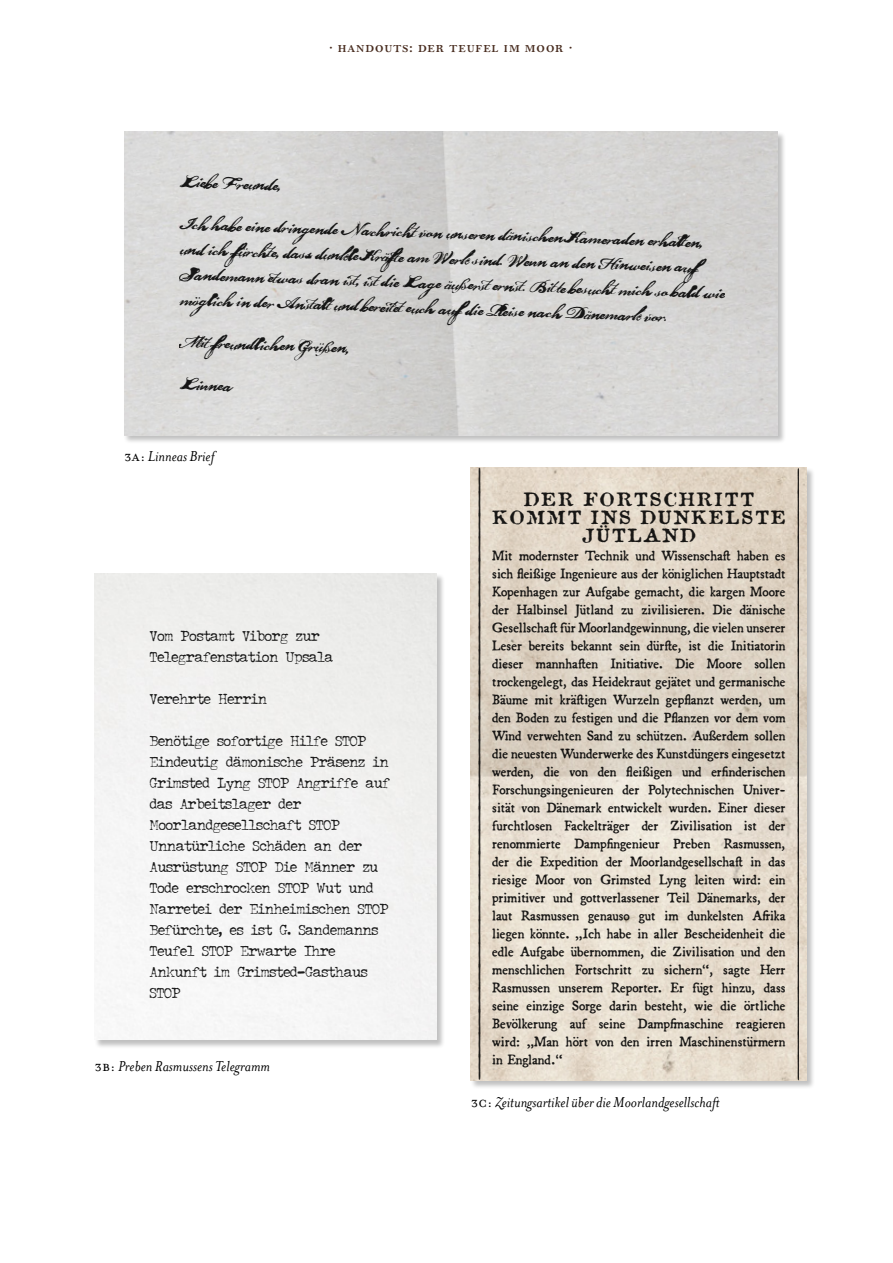
<style>
.page{position:relative;width:893px;height:1263px;background:#fff}
.page>*{position:absolute;margin:0;border:0;box-sizing:border-box;transform-origin:0 0}
.t1{font:21px/42.2px "FT Grandpas Script";color:#000}
.t2{font:18px "Attic Antique";letter-spacing:.12em;color:#000;scale:1.21 1}
.t3{font:18px/18px "Attic Antique";letter-spacing:.12em;color:#000;text-align:center}
.Text_w_o_indent{font:italic 16.5px "Mrs Eaves OT";color:#000}
.Running_header{font:600 16.5px "Bell MT Std";letter-spacing:.05em;color:#482c1f}
.t4{font:15px/18px "Broadsheet";color:#000;text-align:justify}
.t5{font:13.5px/21px "John Doe";color:#000}
.s1{font-style:normal}
</style>
<div class="page">
<div style="left:124px;top:131px;width:662px;height:314px;background:#000;opacity:.25"></div>
<img style="left:124px;top:132px;width:653px;height:304px">
<div style="left:94px;top:573px;width:352px;height:476px;background:#000;opacity:.25"></div>
<img style="left:95px;top:574px;width:342px;height:466px">
<div style="left:470px;top:467px;width:346px;height:622px;background:#000;opacity:.25"></div>
<img style="left:471px;top:468px;width:336px;height:612px">
<p class="Running_header" style="left:329px;top:37px;width:245px">· Handouts: Der Teufel im Moor ·</p>
<h1 class="t1" style="left:180px;top:158px;width:527px;rotate:2deg">Liebe Freunde,<br>Ich habe eine dringende Nachricht von unseren dänischen Kameraden erhalten,</h1>
<h1 class="t1" style="left:180px;top:234px;width:548px;line-height:25.2px;rotate:2deg">und ich fürchte, dass dunkle Kräfte am Werk sind. Wenn an den Hinweisen auf<br>Sandemann etwas dran ist, ist die Lage äußerst ernst. Bitt e besucht mich so bald wie möglich in der Anstalt und bereitet euch auf die Reise nach Dänemark vor.</h1>
<h1 class="t1" style="left:180px;top:318px;width:171px;rotate:2deg">Mit freundlichen Grüßen,<br>Linn ea</h1>
<p class="Text_w_o_indent" style="left:124px;top:447px;width:92px"><span class="s1">3A:</span> Linneas Brief</p>
<p class="t5" style="left:150px;top:625px;width:185px">Vom Postamt Viborg zur<br>Telegrafenstation Upsala</p>
<p class="t5" style="left:150px;top:688px;width:118px">Verehrte Herrin</p>
<p class="t5" style="left:150px;top:730px;width:242px">Benötige sofortige Hilfe STOP<br>Eindeutig dämonische Präsenz in<br>Grimsted Lyng STOP Angriffe auf das Arbeitslager der<br>Moorlandgesellschaft STOP<br>Unnatürliche Schäden an der<br>Ausrüstung STOP Die Männer zu<br>Tode erschrocken STOP Wut und<br>Narretei der Einheimischen STOP<br>Befürchte, es ist G. Sandemanns<br>Teufel STOP Erwarte Ihre<br>Ankunft im Grimsted-Gasthaus<br>STOP</p>
<p class="Text_w_o_indent" style="left:95px;top:1057px;width:177px"><span class="s1">3B:</span> Preben Rasmussens Telegramm</p>
<p class="t2" style="left:463px;top:1080px;width:508px;rotate:-90deg">———————————————————————————</p>
<p class="t2" style="left:815px;top:468px;width:508px;rotate:90deg">———————————————————————————</p>
<p class="Text_w_o_indent" style="left:471px;top:1093px;width:252px"><span class="s1">3C:</span> Zeitungsartikel über die Moorlandgesellschaft</p>
<p class="t3" style="left:492px;top:489px;width:295px">DER FORTSCHRITT<br>KOMMT INS DUNKELSTE<br>JÜTLAND</p>
<p class="t4" style="left:492px;top:545px;width:295px">Mit modernster Technik und Wissenschaft haben es sich fleißige Ingenieure aus der königlichen Hauptstadt Kopenhagen zur Aufgabe gemacht, die kargen Moore der Halbinsel Jütland zu zivilisieren. Die dänische Gesellschaft für Moorlandgewinnung, die vielen unserer Leser bereits bekannt sein dürfte, ist die Initiatorin dieser mannhaften Initiative. Die Moore sollen trockengelegt, das Heidekraut gejätet und germanische Bäume mit kräftigen Wurzeln gepflanzt werden, um den Boden zu festigen und die Pflanzen vor dem vom Wind verwehten Sand zu schützen. Außerdem sollen die neuesten Wunderwerke des Kunstdüngers eingesetzt werden, die von den fleißigen und erfinderischen Forschungsingenieuren der Polytechnischen Univer&shy;sität von Dänemark entwickelt wurden. Einer dieser furchtlosen Fackelträger der Zivilisation ist der renommierte Dampfingenieur Preben Rasmussen, der die Expedition der Moorlandgesellschaft in das riesige Moor von Grimsted Lyng leiten wird: ein primitiver und gottverlassener Teil Dänemarks, der laut Rasmussen genauso gut im dunkelsten Afrika liegen könnte. „Ich habe in aller Bescheidenheit die edle Aufgabe übernommen, die Zivilisation und den menschlichen Fortschritt zu sichern“, sagte Herr Rasmussen unserem Reporter. Er fügt hinzu, dass seine einzige Sorge darin besteht, wie die örtliche Bevölkerung auf seine Dampfmaschine reagieren wird: „Man hört von den irren Maschinenstürmern in England.“</p>
</div>
